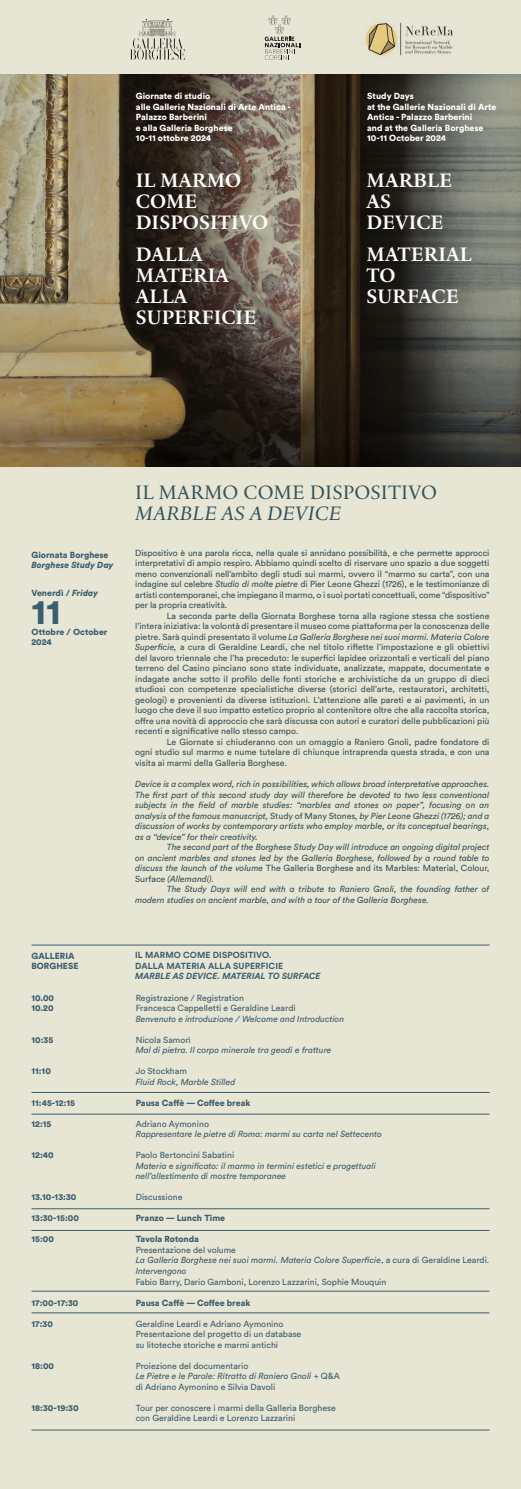
<style>
.page{position:relative;width:521px;height:1489px;background:#fff}
.page>*{position:absolute;margin:0;border:0;box-sizing:border-box;transform-origin:0 0}
.t1{font:900 35px "Circular Std";color:#3b5d6e}
.t2{font:700 21px/21px "Practice";letter-spacing:.01em;color:#fff}
.t3{font:21px "Practice";letter-spacing:.01em;color:#3b5d6e}
.t4{font:21px "Practice Regular Ita";letter-spacing:.01em;color:#3b5d6e}
.t5{font:8.75px/10.5px "Circular Std";color:#3b5d6e;text-align:justify}
.t6{font:italic 8.75px/10.5px "Circular Std";color:#3b5d6e}
.t7{font:900 8.75px/10.5px "Circular Std";color:#3b5d6e}
.t8{font:900 8.75px/10.5px "Circular Std";color:#fff}
.t9{font:700 8.75px/10.5px "Circular Std";letter-spacing:.01em;color:#3b5d6e}
.t10{font:italic 700 8.75px "Circular Std";letter-spacing:.01em;color:#3b5d6e}
.t11{font:italic 900 8.75px "Circular Std";color:#3b5d6e}
.s1{font-style:italic}
.s2{font-style:normal}
</style>
<div class="page">
<div style="left:0;top:0;width:521px;height:1488px;background:#e7e5d4"></div>
<img style="left:0;top:74px;width:521px;height:392px">
<hr style="left:32px;top:944px;width:457px;height:1px;background:#3b5d6e">
<hr style="left:32px;top:1091px;width:457px;height:1px;background:#3b5d6e">
<hr style="left:32px;top:1208px;width:457px;height:1px;background:#3b5d6e">
<hr style="left:32px;top:1290px;width:457px;height:1px;background:#3b5d6e">
<hr style="left:32px;top:1113px;width:457px;height:1px;background:#3b5d6e">
<hr style="left:32px;top:1229px;width:457px;height:1px;background:#3b5d6e">
<hr style="left:32px;top:1312px;width:457px;height:1px;background:#3b5d6e">
<hr style="left:32px;top:1429px;width:457px;height:1px;background:#3b5d6e">
<svg style="left:130px;top:19px;width:55px;height:41px"></svg>
<svg style="left:265px;top:15px;width:35px;height:45px"></svg>
<img style="left:365px;top:22px;width:88px;height:34px">
<p class="t8" style="left:136px;top:91px;width:156px">Giornate di studio<br>alle Gallerie Nazionali di Arte Antica -<br>Palazzo Barberini<br>e alla Galleria Borghese<br>10-11 ottobre 2024</p>
<p class="t8" style="left:367px;top:91px;width:131px">Study Days<br>at the Gallerie Nazionali di Arte<br>Antica - Palazzo Barberini<br>and at the Galleria Borghese<br>10-11 October 2024</p>
<h2 class="t2" style="left:136px;top:169px;width:134px">IL MARMO<br>COME<br>DISPOSITIVO</h2>
<h2 class="t2" style="left:136px;top:243px;width:122px">DALLA<br>MATERIA<br>ALLA<br>SUPERFICIE</h2>
<h2 class="t2" style="left:366px;top:169px;width:87px">MARBLE<br>AS<br>DEVICE</h2>
<h2 class="t2" style="left:366px;top:243px;width:107px">MATERIAL<br>TO<br>SURFACE</h2>
<p class="t7" style="left:32px;top:549px;width:78px">Giornata Borghese</p>
<p class="t11" style="left:32px;top:559px;width:84px">Borghese Study Day</p>
<p class="t7" style="left:32px;top:587px;width:68px">Venerdì / <span class="s1">Friday</span></p>
<h1 class="t1" style="left:32px;top:588px;width:31px">11</h1>
<p class="t7" style="left:31px;top:626px;width:77px">Ottobre / October<br>2024</p>
<h2 class="t3" style="left:135px;top:478px;width:303px">IL MARMO COME DISPOSITIVO</h2>
<h2 class="t4" style="left:135px;top:499px;width:207px">MARBLE AS A DEVICE</h2>
<p class="t5" style="left:135px;top:547px;width:356px">Dispositivo è una parola ricca, nella quale si annidano possibilità, e che permette approcci interpretativi di ampio respiro. Abbiamo quindi scelto di riservare uno spazio a due soggetti meno convenzionali nell’ambito degli studi sui marmi, ovvero il “marmo su carta”, con una indagine sul celebre <span class="s1">Studio di molte pietre</span> di Pier Leone Ghezzi (1726), e le testimonianze di artisti contemporanei, che impiegano il marmo, o i suoi portati concettuali, come “dispositivo” per la propria creatività.</p>
<p class="t5" style="left:135px;top:610px;width:356px;text-indent:32px">La seconda parte della Giornata Borghese torna alla ragione stessa che sostiene l’intera iniziativa: la volontà di presentare il museo come piattaforma per la conoscenza delle pietre. Sarà quindi presentato il volume <span class="s1">La Galleria Borghese nei suoi marmi. Materia Colore Superficie,</span> a cura di Geraldine Leardi, che nel titolo riflette l’impostazione e gli obiettivi del lavoro triennale che l’ha preceduto: le superfici lapidee orizzontali e verticali del piano terreno del Casino pinciano sono state individuate, analizzate, mappate, documentate e indagate anche sotto il profilo delle fonti storiche e archivistiche da un gruppo di dieci studiosi con competenze specialistiche diverse (storici dell’arte, restauratori, architetti, geologi) e provenienti da diverse istituzioni. L’attenzione alle pareti e ai pavimenti, in un luogo che deve il suo impatto estetico proprio al contenitore oltre che alla raccolta storica, offre una novità di approccio che sarà discussa con autori e curatori delle pubblicazioni più recenti e significative nello stesso campo.</p>
<p class="t5" style="left:135px;top:736px;width:356px;text-indent:32px">Le Giornate si chiuderanno con un omaggio a Raniero Gnoli, padre fondatore di ogni studio sul marmo e nume tutelare di chiunque intraprenda questa strada, e con una visita ai marmi della Galleria Borghese.</p>
<p class="t6" style="left:135px;top:778px;width:356px;text-align:justify">Device is a complex word, rich in possibilities, which allows broad interpretative approaches.<br>The first part of this second study day will therefore be devoted to two less conventional subjects in the field of marble studies: “marbles and stones on paper”, focusing on an analysis of the famous manuscript, <span class="s2">Study of Many Stones</span>, by Pier Leone Ghezzi (1726); and a discussion of works by contemporary artists who employ marble, or its conceptual bearings, as a “device” for their creativity.</p>
<p class="t6" style="left:135px;top:841px;width:356px;text-align:justify;text-indent:32px">The second part of the Borghese Study Day will introduce an ongoing digital project on ancient marbles and stones led by the Galleria Borghese, followed by a round table to discuss the launch of the volume <span class="s2">The Galleria Borghese and its Marbles: Material, Colour, Surface</span> (Allemandi).</p>
<p class="t6" style="left:135px;top:883px;width:356px;text-indent:32px">The Study Days will end with a tribute to Raniero Gnoli, the founding father of modern studies on ancient marble, and with a tour of the Galleria Borghese.</p>
<p class="t9" style="left:135px;top:949px;width:149px">IL MARMO COME DISPOSITIVO.<br>DALLA MATERIA ALLA SUPERFICIE</p>
<p class="t10" style="left:135px;top:970px;width:187px">MARBLE AS DEVICE. MATERIAL TO SURFACE</p>
<p class="t7" style="left:32px;top:950px;width:48px">GALLERIA<br>BORGHESE</p>
<p class="t7" style="left:32px;top:992px;width:24px">10.00</p>
<p class="t5" style="left:136px;top:992px;width:110px">Registrazione / Registration</p>
<p class="t7" style="left:32px;top:1002px;width:24px">10.20</p>
<p class="t5" style="left:136px;top:1002px;width:161px">Francesca Cappelletti e Geraldine Leardi</p>
<p class="t6" style="left:136px;top:1013px;width:210px">Benvenuto e introduzione / Welcome and Introduction</p>
<p class="t7" style="left:32px;top:1034px;width:23px">10:35</p>
<p class="t5" style="left:136px;top:1034px;width:57px">Nicola Samorì</p>
<p class="t6" style="left:136px;top:1044px;width:197px">Mal di pietra. Il corpo minerale tra geodi e fratture</p>
<p class="t7" style="left:32px;top:1065px;width:21px">11:10</p>
<p class="t5" style="left:136px;top:1065px;width:53px">Jo Stockham</p>
<p class="t6" style="left:136px;top:1076px;width:101px">Fluid Rock, Marble Stilled</p>
<p class="t7" style="left:32px;top:1097px;width:45px">11:45-12:15</p>
<p class="t7" style="left:136px;top:1097px;width:116px">Pausa Caffè — Coffee break</p>
<p class="t7" style="left:32px;top:1118px;width:22px">12:15</p>
<p class="t5" style="left:136px;top:1118px;width:75px">Adriano Aymonino</p>
<p class="t6" style="left:136px;top:1128px;width:248px">Rappresentare le pietre di Roma: marmi su carta nel Settecento</p>
<p class="t7" style="left:32px;top:1149px;width:24px">12:40</p>
<p class="t5" style="left:136px;top:1149px;width:100px">Paolo Bertoncini Sabatini</p>
<p class="t6" style="left:136px;top:1160px;width:242px">Materia e significato: il marmo in termini estetici e progettuali nell’allestimento di mostre temporanee</p>
<p class="t7" style="left:32px;top:1191px;width:46px">13.10-13:30</p>
<p class="t5" style="left:136px;top:1191px;width:48px">Discussione</p>
<p class="t7" style="left:32px;top:1212px;width:49px">13:30-15:00</p>
<p class="t7" style="left:136px;top:1212px;width:91px">Pranzo — Lunch Time</p>
<p class="t7" style="left:32px;top:1233px;width:24px">15:00</p>
<p class="t7" style="left:136px;top:1233px;width:65px">Tavola Rotonda</p>
<p class="t6" style="left:136px;top:1244px;width:355px"><span class="s2">Presentazione del volume<br></span>La Galleria Borghese nei suoi marmi. Materia Colore Superficie<span class="s2">, a cura di Geraldine Leardi.<br></span>Intervengono</p>
<p class="t5" style="left:136px;top:1275px;width:252px">Fabio Barry, Dario Gamboni, Lorenzo Lazzarini, Sophie Mouquin</p>
<p class="t7" style="left:32px;top:1296px;width:48px">17:00-17:30</p>
<p class="t7" style="left:136px;top:1296px;width:116px">Pausa Caffè — Coffee break</p>
<p class="t7" style="left:32px;top:1317px;width:23px">17:30</p>
<p class="t5" style="left:136px;top:1317px;width:167px;text-align:left">Geraldine Leardi e Adriano Aymonino<br>Presentazione del progetto di un database su litoteche storiche e marmi antichi</p>
<p class="t7" style="left:32px;top:1359px;width:24px">18:00</p>
<p class="t5" style="left:136px;top:1359px;width:206px;text-align:left">Proiezione del documentario<br><span class="s1">Le Pietre e le Parole: Ritratto di Raniero Gnoli</span> + Q&amp;A di Adriano Aymonino e Silvia Davoli</p>
<p class="t7" style="left:32px;top:1401px;width:49px">18:30-19:30</p>
<p class="t5" style="left:136px;top:1401px;width:202px">Tour per conoscere i marmi della Galleria Borghese con Geraldine Leardi e Lorenzo Lazzarini</p>
</div>
